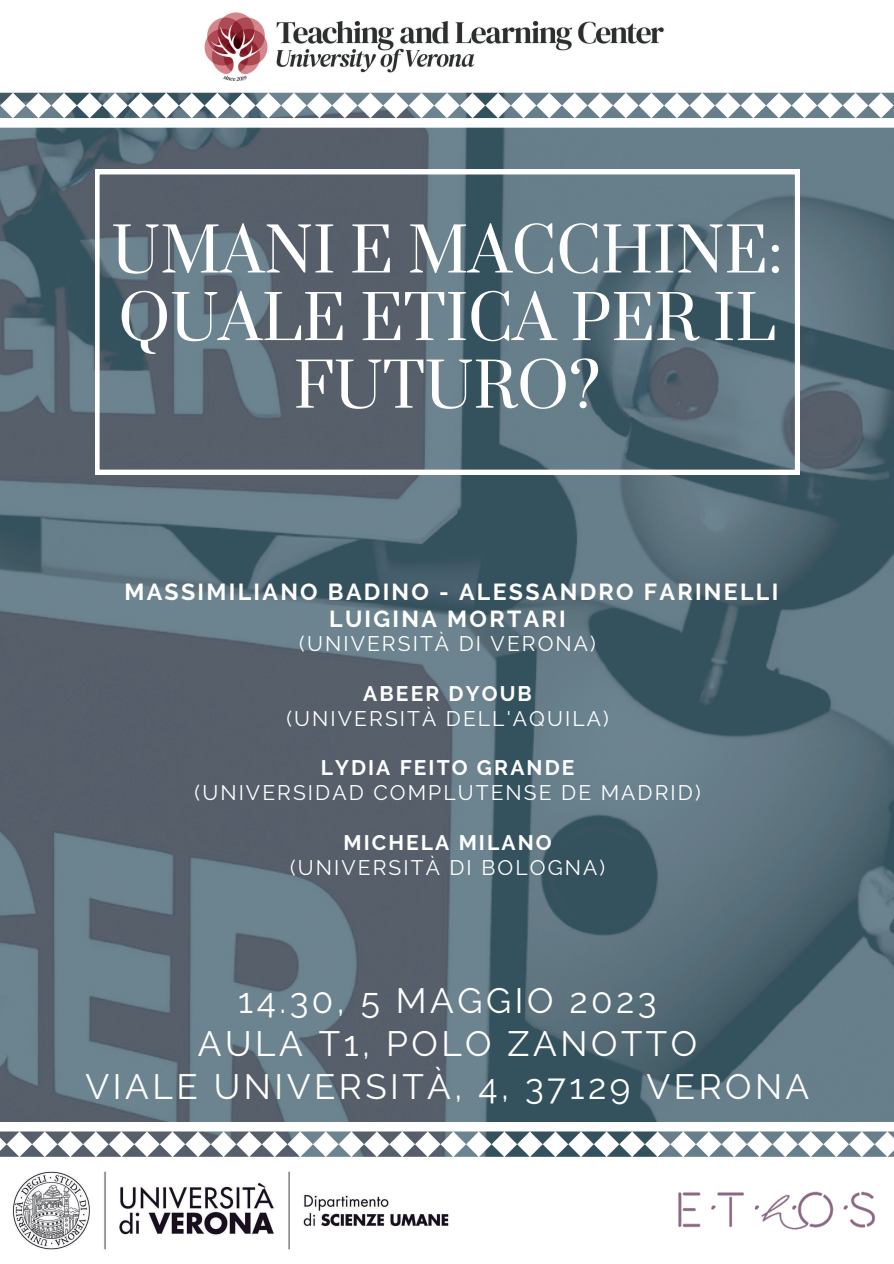
<style>
.page{position:relative;width:894px;height:1264px;background:#fff}
.page>*{position:absolute;margin:0;border:0;box-sizing:border-box;transform-origin:0 0}
.t1{font:60px/67.5px "Prata";color:#fff;text-align:center}
.t2{font:35.1px/42.8px "Raleway";letter-spacing:.1em;color:#fff;text-align:center}
.t3{font:700 23.1px/27px "Raleway";letter-spacing:.1em;color:#fff;text-align:center}
.t4{font:21px "Raleway";letter-spacing:.1em;color:#fff}
.t5{font:700 21px "Raleway";letter-spacing:.1em;color:#fff}
</style>
<div class="page">
<img style="left:0;top:128px;width:893px;height:993px">
<svg style="left:0;top:1121px;width:893px;height:36px"></svg>
<img style="left:12px;top:1171px;width:437px;height:79px">
<svg style="left:95px;top:170px;width:704px;height:304px;background:#5f717d"></svg>
<img style="left:678px;top:1191px;width:197px;height:39px">
<img style="left:204px;top:12px;width:460px;height:69px">
<svg style="left:0;top:92px;width:893px;height:36px"></svg>
<h1 class="t1" style="left:111px;top:220px;width:672px">UMANI E MACCHINE:<br>QUALE ETICA PER IL<br>FUTURO?</h1>
<p class="t3" style="left:124px;top:578px;width:655px">MASSIMILIANO BADINO - ALESSANDRO FARINELLI<br>LUIGINA MORTARI</p>
<p class="t4" style="left:299px;top:631px;width:298px">(UNIVERSITÀ DI VERONA)</p>
<p class="t5" style="left:363px;top:681px;width:170px">ABEER DYOUB</p>
<p class="t4" style="left:286px;top:706px;width:323px">(UNIVERSITÀ DELL'AQUILA)</p>
<p class="t5" style="left:320px;top:755px;width:255px">LYDIA FEITO GRANDE</p>
<p class="t4" style="left:194px;top:780px;width:507px">(UNIVERSIDAD COMPLUTENSE DE MADRID)</p>
<p class="t5" style="left:343px;top:830px;width:210px">MICHELA MILANO</p>
<p class="t4" style="left:290px;top:854px;width:316px">(UNIVERSITÀ DI BOLOGNA)</p>
<h2 class="t2" style="left:86px;top:979px;width:725px">14.30, 5 MAGGIO 2023<br>AULA T1, POLO ZANOTTO<br>VIALE UNIVERSITÀ, 4, 37129 VERONA</h2>
</div>
